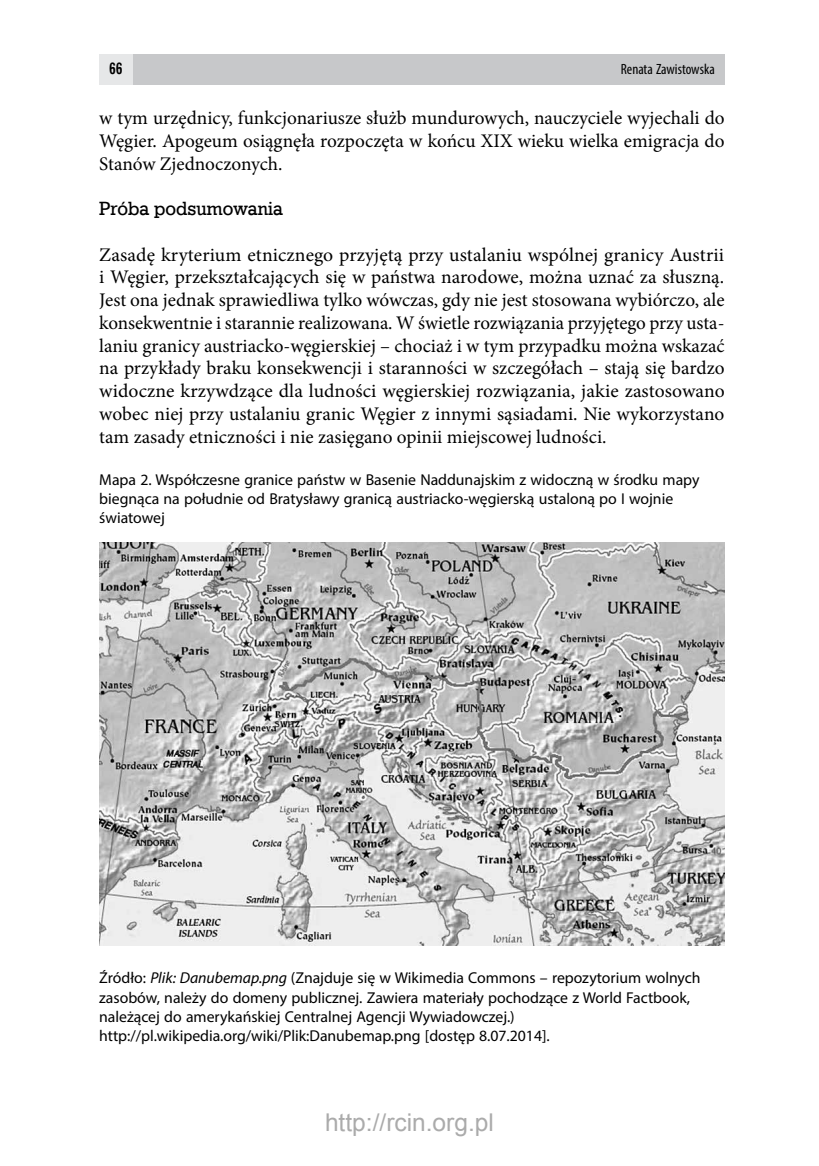
<style>
.page{position:relative;width:819px;height:1166px;background:#fff}
.page>*{position:absolute;margin:0;border:0;box-sizing:border-box;transform-origin:0 0}
.t1{font:24.5px "Arial";color:#ababab}
.t2{font:19.25px/22.8px "Minion Pro";color:#000;text-align:justify}
.t3{font:19.25px "Geo Slab 712 Md EU";color:#000}
.t4{font:15.75px/19.2px "Myriad Pro";color:#000}
.t5{font:700 15.75px "News Goth Cn EU";color:#000}
.t6{font:condensed 14.88px "Myriad Pro";color:#000}
.s1{font-style:italic}
</style>
<div class="page">
<div style="left:132px;top:54px;width:592px;height:30px;background:#c7c8ca"></div>
<div style="left:99px;top:54px;width:34px;height:30px;background:#e6e7e8"></div>
<img style="left:99px;top:542px;width:625px;height:403px">
<p class="t5" style="left:109px;top:59px;width:15px">66</p>
<p class="t6" style="left:620px;top:60px;width:95px">Renata Zawistowska</p>
<p class="t2" style="left:99px;top:107px;width:627px">w tym urzędnicy, funkcjonariusze służb mundurowych, nauczyciele wyjechali do Węgier. Apogeum osiągnęła rozpoczęta w końcu XIX wieku wielka emigracja do Stanów Zjednoczonych.</p>
<p class="t3" style="left:99px;top:197px;width:185px">Próba podsumowania</p>
<p class="t2" style="left:99px;top:243px;width:627px">Zasadę kryterium etnicznego przyjętą przy ustalaniu wspólnej granicy Austrii i Węgier, przekształcających się w państwa narodowe, można uznać za słuszną.<br>Jest ona jednak sprawiedliwa tylko wówczas, gdy nie jest stosowana wybiórczo, ale konsekwentnie i starannie realizowana. W świetle rozwiązania przyjętego przy usta&shy;laniu granicy austriacko‑węgierskiej – chociaż i w tym przypadku można wskazać na przykłady braku konsekwencji i staranności w szczegółach – stają się bardzo widoczne krzywdzące dla ludności węgierskiej rozwiązania, jakie zastosowano wobec niej przy ustalaniu granic Węgier z innymi sąsiadami. Nie wykorzystano tam zasady etniczności i nie zasięgano opinii miejscowej ludności.</p>
<p class="t4" style="left:99px;top:469px;width:601px">Mapa 2. Współczesne granice państw w Basenie Naddunajskim z widoczną w środku mapy biegnąca na południe od Bratysławy granicą austriacko‑węgierską ustaloną po I wojnie światowej</p>
<p class="t4" style="left:99px;top:968px;width:603px">Źródło: <span class="s1">Plik: Danubemap.png</span> (Znajduje się w Wikimedia Commons – repozytorium wolnych zasobów, należy do domeny publicznej. Zawiera materiały pochodzące z World Factbook, należącej do amerykańskiej Centralnej Agencji Wywiadowczej.) http://pl.wikipedia.org/wiki/Plik:Danubemap.png [dostęp 8.07.2014].</p>
<p class="t1" style="left:325px;top:1106px;width:170px">http://rcin.org.pl</p>
</div>
